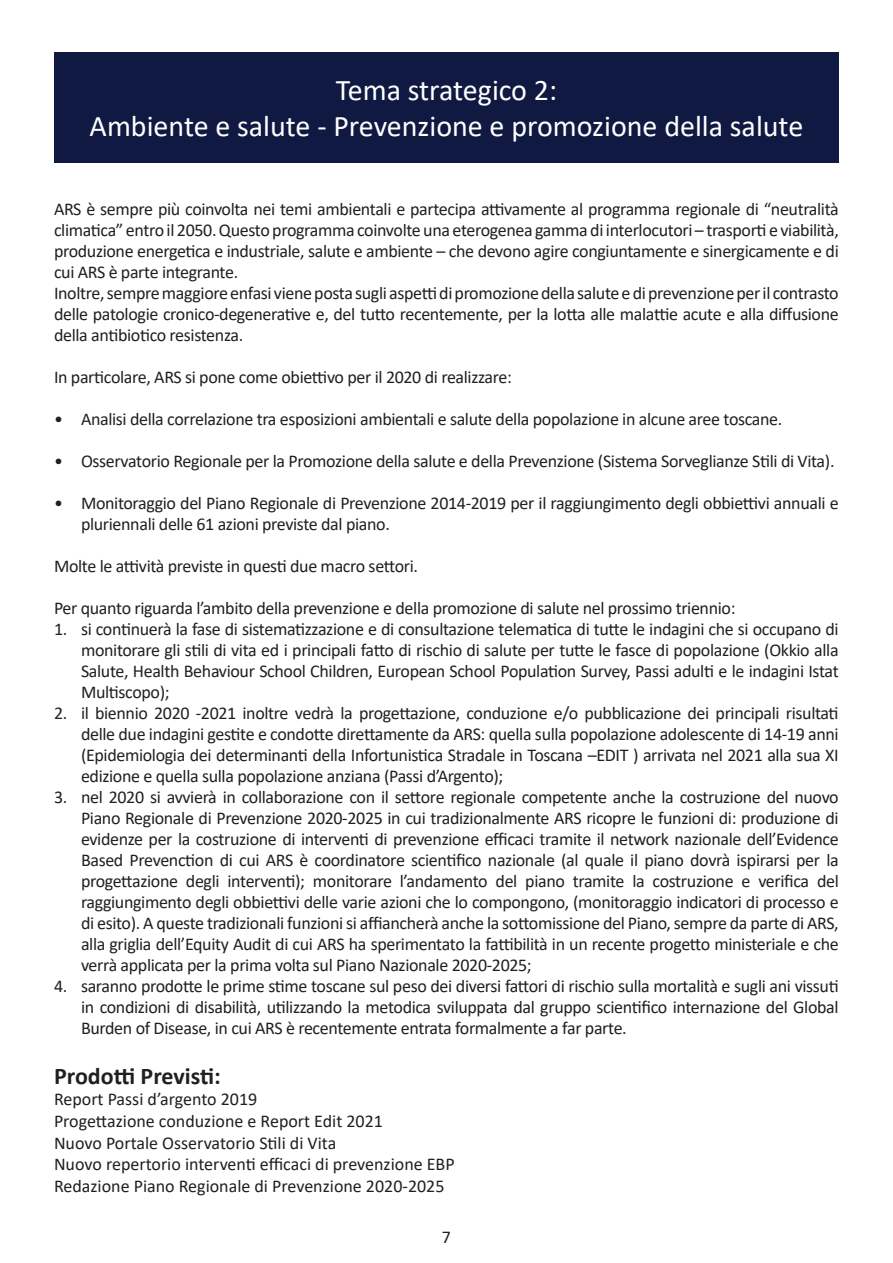
<style>
.page{position:relative;width:893px;height:1263px;background:#fff}
.page>*{position:absolute;margin:0;border:0;box-sizing:border-box;transform-origin:0 0}
.t1{font:30px/36px "Calibri";color:#fff;text-align:center}
.t2{font:700 24px "Calibri";color:#231f20}
.t3{font:18px/21px "Calibri";letter-spacing:-.02em;color:#231f20;text-align:justify}
.t4{font:18px/21.6px "Calibri";color:#231f20}
</style>
<div class="page">
<div style="left:54px;top:52px;width:785px;height:110px;background:#101941"></div>
<h1 class="t1" style="left:90px;top:72px;width:715px">Tema strategico 2:<br>Ambiente e salute - Prevenzione e promozione della salute</h1>
<p class="t3" style="left:54px;top:198px;width:786px;text-align:left">ARS è sempre più coinvolta nei temi ambientali e partecipa attivamente al programma regionale di “neutralità climatica” entro il 2050. Questo programma coinvolte una eterogenea gamma di interlocutori – trasporti e viabilità, produzione energetica e industriale, salute e ambiente – che devono agire congiuntamente e sinergicamente e di cui ARS è parte integrante.<br>Inoltre, sempre maggiore enfasi viene posta sugli aspetti di promozione della salute e di prevenzione per il contrasto delle patologie cronico-degenerative e, del tutto recentemente, per la lotta alle malattie acute e alla diffusione della antibiotico resistenza.</p>
<p class="t3" style="left:54px;top:366px;width:459px">In particolare, ARS si pone come obiettivo per il 2020 di realizzare:</p>
<p class="t3" style="left:54px;top:408px;width:730px">• Analisi della correlazione tra esposizioni ambientali e salute della popolazione in alcune aree toscane.</p>
<p class="t3" style="left:54px;top:450px;width:782px">• Osservatorio Regionale per la Promozione della salute e della Prevenzione (Sistema Sorveglianze Stili di Vita).</p>
<p class="t3" style="left:81px;top:492px;width:759px;text-indent:-27px">• Monitoraggio del Piano Regionale di Prevenzione 2014-2019 per il raggiungimento degli obbiettivi annuali e pluriennali delle 61 azioni previste dal piano.</p>
<p class="t3" style="left:54px;top:555px;width:366px">Molte le attività previste in questi due macro settori.</p>
<p class="t3" style="left:54px;top:597px;width:683px">Per quanto riguarda l’ambito della prevenzione e della promozione di salute nel prossimo triennio:</p>
<p class="t3" style="left:81px;top:618px;width:759px;text-indent:-27px">1. si continuerà la fase di sistematizzazione e di consultazione telematica di tutte le indagini che si occupano di monitorare gli stili di vita ed i principali fatto di rischio di salute per tutte le fasce di popolazione (Okkio alla Salute, Health Behaviour School Children, European School Population Survey, Passi adulti e le indagini Istat Multiscopo);</p>
<p class="t3" style="left:81px;top:702px;width:759px;text-indent:-27px">2. il biennio 2020 -2021 inoltre vedrà la progettazione, conduzione e/o pubblicazione dei principali risultati delle due indagini gestite e condotte direttamente da ARS: quella sulla popolazione adolescente di 14-19 anni (Epidemiologia dei determinanti della Infortunistica Stradale in Toscana –EDIT ) arrivata nel 2021 alla sua XI edizione e quella sulla popolazione anziana (Passi d’Argento);</p>
<p class="t3" style="left:81px;top:786px;width:759px;text-indent:-27px">3. nel 2020 si avvierà in collaborazione con il settore regionale competente anche la costruzione del nuovo Piano Regionale di Prevenzione 2020-2025 in cui tradizionalmente ARS ricopre le funzioni di: produzione di evidenze per la costruzione di interventi di prevenzione efficaci tramite il network nazionale dell’Evidence Based Prevenction di cui ARS è coordinatore scientifico nazionale (al quale il piano dovrà ispirarsi per la progettazione degli interventi); monitorare l’andamento del piano tramite la costruzione e verifica del raggiungimento degli obbiettivi delle varie azioni che lo compongono, (monitoraggio indicatori di processo e di esito). A queste tradizionali funzioni si affiancherà anche la sottomissione del Piano, sempre da parte di ARS, alla griglia dell’Equity Audit di cui ARS ha sperimentato la fattibilità in un recente progetto ministeriale e che verrà applicata per la prima volta sul Piano Nazionale 2020-2025;</p>
<p class="t3" style="left:81px;top:975px;width:759px;text-indent:-27px">4. saranno prodotte le prime stime toscane sul peso dei diversi fattori di rischio sulla mortalità e sugli ani vissuti in condizioni di disabilità, utilizzando la metodica sviluppata dal gruppo scientifico internazione del Global Burden of Disease, in cui ARS è recentemente entrata formalmente a far parte.</p>
<h2 class="t2" style="left:54px;top:1059px;width:168px">Prodotti Previsti:</h2>
<p class="t4" style="left:54px;top:1088px;width:402px">Report Passi d’argento 2019<br>Progettazione conduzione e Report Edit 2021<br>Nuovo Portale Osservatorio Stili di Vita<br>Nuovo repertorio interventi efficaci di prevenzione EBP Redazione Piano Regionale di Prevenzione 2020-2025</p>
<p class="t3" style="left:442px;top:1226px;width:11px">7</p>
</div>
